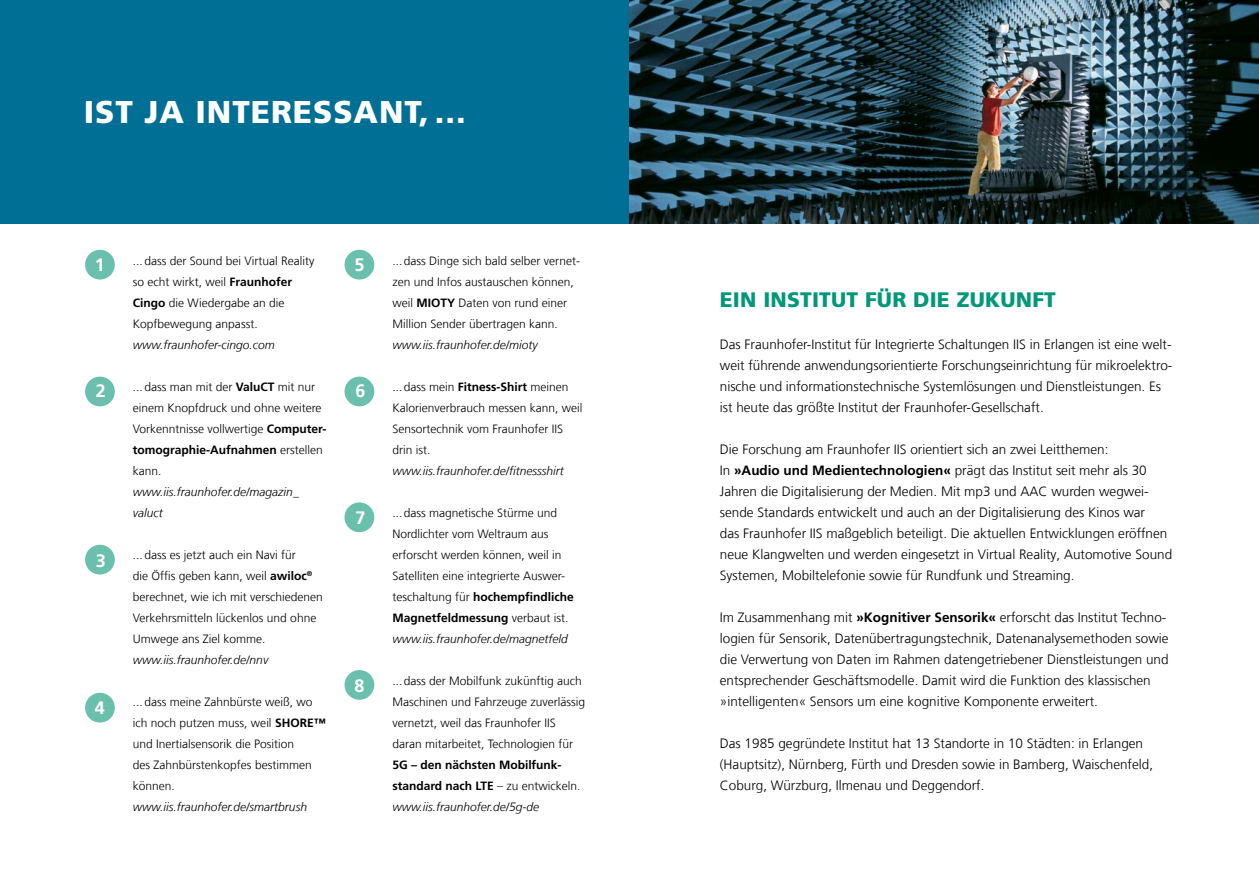
<style>
.page{position:relative;width:1259px;height:893px;background:#fff}
.page>*{position:absolute;margin:0;border:0;box-sizing:border-box;transform-origin:0 0}
.t1{font:900 31.5px "Frutiger LT Com";letter-spacing:.03em;color:#fff}
.t2{font:900 21px "Frutiger LT Com";letter-spacing:.01em;color:#009879}
.t3{font:700 18px "Frutiger LT Com";color:#fff}
.t4{font:300 13.5px/21px "Frutiger LT Com";color:#000}
.t5{font:300 12px/21px "Frutiger LT Com";color:#000}
.t6{font:italic 300 12px/21px "Frutiger LT Com";color:#000}
.t7{font:700 12px/21px "Frutiger LT Com";color:#000}
.s1{font-weight:700}
.s2{font-style:italic}
.s3{font-weight:300}
.s4{font-weight:300;font-style:italic}
</style>
<div class="page">
<div style="left:0;top:0;width:629px;height:223px;background:#006f95"></div>
<img style="left:629px;top:0;width:630px;height:223px">
<div style="left:85px;top:250px;width:30px;height:30px;background:#6bc0ad;border-radius:50%"></div>
<div style="left:344px;top:250px;width:30px;height:30px;background:#6bc0ad;border-radius:50%"></div>
<div style="left:85px;top:693px;width:30px;height:30px;background:#6bc0ad;border-radius:50%"></div>
<div style="left:344px;top:670px;width:30px;height:30px;background:#6bc0ad;border-radius:50%"></div>
<div style="left:85px;top:377px;width:30px;height:29px;background:#6bc0ad;border-radius:50%"></div>
<div style="left:344px;top:377px;width:30px;height:29px;background:#6bc0ad;border-radius:50%"></div>
<div style="left:85px;top:545px;width:30px;height:29px;background:#6bc0ad;border-radius:50%"></div>
<div style="left:344px;top:502px;width:30px;height:30px;background:#6bc0ad;border-radius:50%"></div>
<h1 class="t1" style="left:84px;top:94px;width:383px">IST JA INTERESSANT, ...</h1>
<p class="t5" style="left:133px;top:251px;width:183px">...dass der Sound bei Virtual Reality so echt wirkt, weil <span class="s1">Fraunhofer<br>Cingo</span> die Wiedergabe an die<br>Kopfbewegung anpasst.</p>
<p class="t6" style="left:133px;top:335px;width:143px">www.fraunhofer-cingo.com</p>
<p class="t5" style="left:133px;top:377px;width:195px">...dass man mit der <span class="s1">ValuCT</span> mit nur einem Knopfdruck und ohne weitere<br>Vorkenntnisse vollwertige <span class="s1">Computer&shy;tomographie-Aufnahmen</span> erstellen kann.</p>
<p class="t6" style="left:133px;top:482px;width:168px">www.iis.fraunhofer.de/magazin_ valuct</p>
<p class="t5" style="left:133px;top:545px;width:191px">...dass es jetzt auch ein Navi für<br>die Öffis geben kann, weil <span class="s1">awiloc</span><sup>® </sup>berechnet, wie ich mit verschiedenen<br>Verkehrsmitteln lückenlos und ohne<br>Umwege ans Ziel komme.</p>
<p class="t6" style="left:133px;top:650px;width:137px">www.iis.fraunhofer.de/nnv</p>
<p class="t5" style="left:133px;top:692px;width:194px">...dass meine Zahnbürste weiß, wo ich noch putzen muss, weil <span class="s1">SHORE™ </span>und Inertialsensorik die Position<br>des Zahnbürstenkopfes bestimmen können.</p>
<p class="t6" style="left:133px;top:797px;width:176px">www.iis.fraunhofer.de/smartbrush</p>
<h3 class="t3" style="left:95px;top:255px;width:12px">1</h3>
<h3 class="t3" style="left:354px;top:255px;width:12px">5</h3>
<h3 class="t3" style="left:96px;top:380px;width:12px">2</h3>
<h3 class="t3" style="left:355px;top:380px;width:12px">6</h3>
<h3 class="t3" style="left:355px;top:507px;width:12px">7</h3>
<h3 class="t3" style="left:96px;top:550px;width:12px">3</h3>
<h3 class="t3" style="left:354px;top:675px;width:12px">8</h3>
<h3 class="t3" style="left:95px;top:698px;width:12px">4</h3>
<p class="t5" style="left:392px;top:251px;width:189px">...dass Dinge sich bald selber vernet&shy;zen und Infos austauschen können, weil <span class="s1">MIOTY</span> Daten von rund einer Million Sender übertragen kann.</p>
<p class="t6" style="left:392px;top:335px;width:147px">www.iis.fraunhofer.de/mioty</p>
<p class="t5" style="left:392px;top:377px;width:192px">...dass mein <span class="s1">Fitness-Shirt</span> meinen<br>Kalorienverbrauch messen kann, weil<br>Sensortechnik vom Fraunhofer IIS drin ist.</p>
<p class="t6" style="left:392px;top:461px;width:173px">www.iis.fraunhofer.de/fitnessshirt</p>
<p class="t5" style="left:392px;top:503px;width:183px">...dass magnetische Stürme und Nordlichter vom Weltraum aus erforscht werden können, weil in Satelliten eine integrierte Auswer&shy;teschaltung für <span class="s1">hochempfindliche Magnetfeldmessung</span> verbaut ist. <span class="s2">www.iis.fraunhofer.de/magnetfeld</span></p>
<p class="t5" style="left:392px;top:671px;width:194px">...dass der Mobilfunk zukünftig auch Maschinen und Fahrzeuge zuverlässig vernetzt, weil das Fraunhofer IIS daran mitarbeitet, Technologien für</p>
<p class="t7" style="left:392px;top:755px;width:190px">5G – den nächsten Mobilfunk&shy;standard nach LTE <span class="s3">– zu entwickeln. </span><span class="s4">www.iis.fraunhofer.de/5g-de</span></p>
<h2 class="t2" style="left:720px;top:287px;width:337px">EIN INSTITUT FÜR DIE ZUKUNFT</h2>
<p class="t4" style="left:720px;top:334px;width:454px">Das Fraunhofer-Institut für Integrierte Schaltungen IIS in Erlangen ist eine welt&shy;weit führende anwendungsorientierte Forschungseinrichtung für mikroelektro&shy;nische und informationstechnische Systemlösungen und Dienstleistungen. Es ist heute das größte Institut der Fraunhofer-Gesellschaft.</p>
<p class="t4" style="left:720px;top:439px;width:454px">Die Forschung am Fraunhofer IIS orientiert sich an zwei Leitthemen:<br>In <span class="s1">»Audio und Medientechnologien«</span> prägt das Institut seit mehr als 30<br>Jahren die Digitalisierung der Medien. Mit mp3 und AAC wurden wegwei&shy;sende Standards entwickelt und auch an der Digitalisierung des Kinos war<br>das Fraunhofer IIS maßgeblich beteiligt. Die aktuellen Entwicklungen eröffnen neue Klangwelten und werden eingesetzt in Virtual Reality, Automotive Sound Systemen, Mobiltelefonie sowie für Rundfunk und Streaming.</p>
<p class="t4" style="left:720px;top:607px;width:450px">Im Zusammenhang mit <span class="s1">»Kognitiver Sensorik«</span> erforscht das Institut Techno&shy;logien für Sensorik, Datenübertragungstechnik, Datenanalysemethoden sowie die Verwertung von Daten im Rahmen datengetriebener Dienstleistungen und entsprechender Geschäftsmodelle. Damit wird die Funktion des klassischen »intelligenten« Sensors um eine kognitive Komponente erweitert.</p>
<p class="t4" style="left:720px;top:733px;width:435px">Das 1985 gegründete Institut hat 13 Standorte in 10 Städten: in Erlangen (Hauptsitz), Nürnberg, Fürth und Dresden sowie in Bamberg, Waischenfeld,<br>Coburg, Würzburg, Ilmenau und Deggendorf.</p>
</div>
